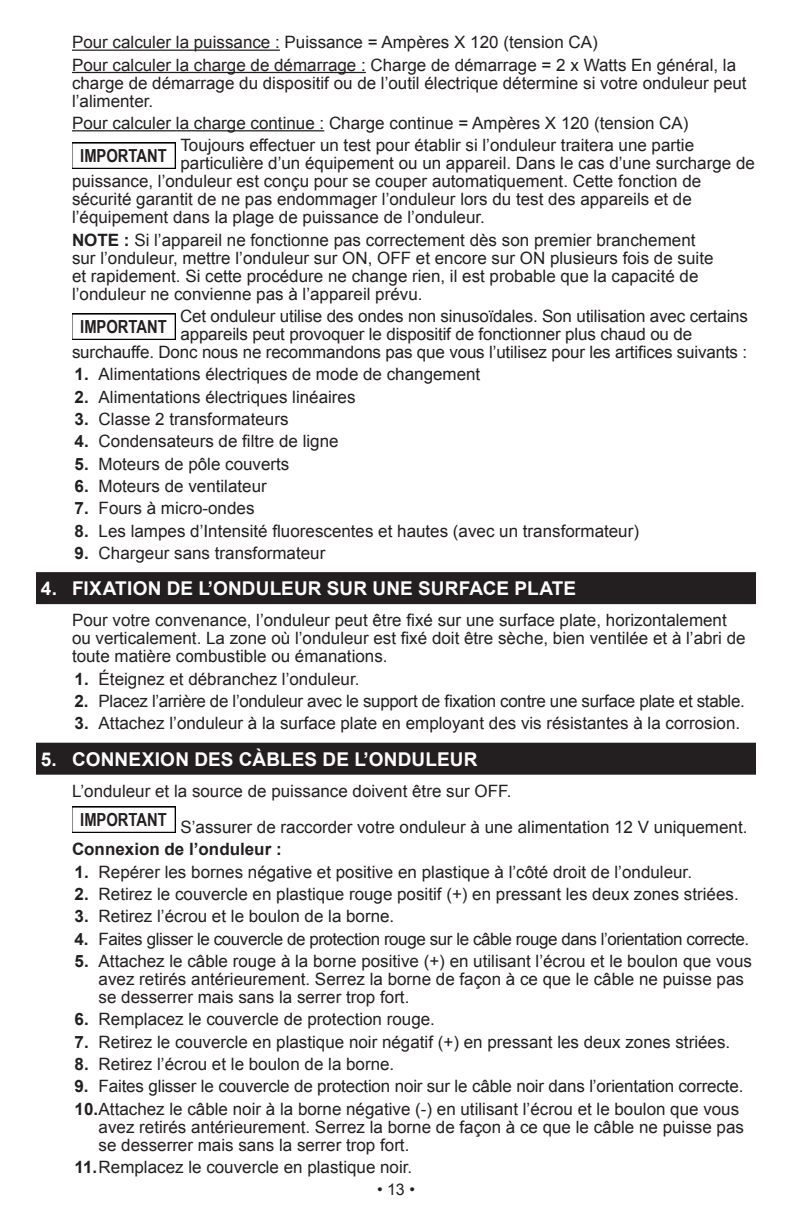
<style>
.page{position:relative;width:792px;height:1224px;background:#fff}
.page>*{position:absolute;margin:0;border:0;box-sizing:border-box;transform-origin:0 0}
.t1{font:700 19px "Arial";letter-spacing:.01em;color:#fff}
.t2{font:700 18px "Arial Narrow";color:#231f20}
.Indntd_Sub_par__-_no{font:17px/18px "Arial";color:#231f20}
.Indntd_Sub_par__-_no-2{font:17px "Arial";letter-spacing:-.025em;color:#231f20}
.Indntd_Sub_par__-_no-3{font:17px "Arial";letter-spacing:-.02em;color:#231f20}
.Indntd_Sub_par__-_no-4{font:700 17px "Arial";color:#231f20}
.t3{font:16px "Arial";color:#231f20}
.s1{font-weight:700}
</style>
<div class="page">
<hr style="left:72px;top:50px;width:208px;height:1px;background:#231f20">
<hr style="left:72px;top:72px;width:294px;height:1px;background:#231f20">
<hr style="left:72px;top:130px;width:252px;height:1px;background:#231f20">
<div style="left:36px;top:572px;width:720px;height:32px;background:#231f20"></div>
<div style="left:36px;top:743px;width:720px;height:32px;background:#231f20"></div>
<img style="left:72px;top:143px;width:104px;height:26px">
<img style="left:72px;top:313px;width:104px;height:26px">
<img style="left:72px;top:806px;width:104px;height:26px">
<p class="Indntd_Sub_par__-_no" style="left:72px;top:34px;width:527px">Pour calculer la puissance : Puissance = Ampères X 120 (tension CA)</p>
<p class="Indntd_Sub_par__-_no" style="left:72px;top:56px;width:676px">Pour calculer la charge de démarrage : Charge de démarrage = 2 x Watts En général, la charge de démarrage du dispositif ou de l’outil électrique détermine si votre onduleur peut l’alimenter.</p>
<p class="Indntd_Sub_par__-_no" style="left:72px;top:114px;width:618px">Pour calculer la charge continue : Charge continue = Ampères X 120 (tension CA)</p>
<p class="t2" style="left:80px;top:142px;width:88px">IMPORTANT</p>
<p class="Indntd_Sub_par__-_no" style="left:180px;top:137px;width:515px">Toujours effectuer un test pour établir si l’onduleur traitera une partie</p>
<p class="Indntd_Sub_par__-_no" style="left:180px;top:155px;width:576px">particulière d’un équipement ou un appareil. Dans le cas d’une surcharge de</p>
<p class="Indntd_Sub_par__-_no" style="left:72px;top:173px;width:631px">puissance, l’onduleur est conçu pour se couper automatiquement. Cette fonction de</p>
<p class="Indntd_Sub_par__-_no" style="left:72px;top:191px;width:621px">sécurité garantit de ne pas endommager l’onduleur lors du test des appareils et de</p>
<p class="Indntd_Sub_par__-_no" style="left:72px;top:209px;width:415px">l’équipement dans la plage de puissance de l’onduleur.</p>
<p class="Indntd_Sub_par__-_no" style="left:72px;top:231px;width:643px"><span class="s1">NOTE :</span> Si l’appareil ne fonctionne pas correctement dès son premier branchement sur l’onduleur, mettre l’onduleur sur ON, OFF et encore sur ON plusieurs fois de suite et rapidement. Si cette procédure ne change rien, il est probable que la capacité de l’onduleur ne convienne pas à l’appareil prévu.</p>
<p class="t2" style="left:80px;top:313px;width:88px">IMPORTANT</p>
<p class="Indntd_Sub_par__-_no" style="left:180px;top:307px;width:570px">Cet onduleur utilise des ondes non sinusoïdales. Son utilisation avec certains</p>
<p class="Indntd_Sub_par__-_no" style="left:180px;top:325px;width:513px">appareils peut provoquer le dispositif de fonctionner plus chaud ou de</p>
<p class="Indntd_Sub_par__-_no" style="left:72px;top:343px;width:677px">surchauffe. Donc nous ne recommandons pas que vous l’utilisez pour les artifices suivants :</p>
<p class="Indntd_Sub_par__-_no" style="left:75px;top:366px;width:407px"><span class="s1">1.</span> Alimentations électriques de mode de changement</p>
<p class="Indntd_Sub_par__-_no" style="left:75px;top:388px;width:282px"><span class="s1">2.</span> Alimentations électriques linéaires</p>
<p class="Indntd_Sub_par__-_no" style="left:75px;top:410px;width:215px"><span class="s1">3.</span> Classe 2 transformateurs</p>
<p class="Indntd_Sub_par__-_no" style="left:75px;top:432px;width:266px"><span class="s1">4.</span> Condensateurs de filtre de ligne</p>
<p class="Indntd_Sub_par__-_no" style="left:75px;top:455px;width:216px"><span class="s1">5.</span> Moteurs de pôle couverts</p>
<p class="Indntd_Sub_par__-_no" style="left:75px;top:477px;width:194px"><span class="s1">6.</span> Moteurs de ventilateur</p>
<p class="Indntd_Sub_par__-_no" style="left:75px;top:499px;width:181px"><span class="s1">7.</span> Fours à micro-ondes</p>
<p class="Indntd_Sub_par__-_no" style="left:75px;top:522px;width:566px"><span class="s1">8.</span> Les lampes d’Intensité fluorescentes et hautes (avec un transformateur)</p>
<p class="Indntd_Sub_par__-_no" style="left:75px;top:544px;width:252px"><span class="s1">9.</span> Chargeur sans transformateur</p>
<p class="t1" style="left:41px;top:576px;width:537px">4. FIXATION DE L’ONDULEUR SUR UNE SURFACE PLATE</p>
<p class="Indntd_Sub_par__-_no" style="left:72px;top:612px;width:675px">Pour votre convenance, l’onduleur peut être fixé sur une surface plate, horizontalement ou verticalement. La zone où l’onduleur est fixé doit être sèche, bien ventilée et à l’abri de toute matière combustible ou émanations.</p>
<p class="Indntd_Sub_par__-_no" style="left:75px;top:670px;width:286px"><span class="s1">1.</span> Éteignez et débranchez l’onduleur.</p>
<p class="Indntd_Sub_par__-_no-3" style="left:75px;top:690px;width:672px"><span class="s1">2.</span> Placez l’arrière de l’onduleur avec le support de fixation contre une surface plate et stable.</p>
<p class="Indntd_Sub_par__-_no" style="left:75px;top:715px;width:667px"><span class="s1">3.</span> Attachez l’onduleur à la surface plate en employant des vis résistantes à la corrosion.</p>
<p class="t1" style="left:41px;top:747px;width:438px">5. CONNEXION DES CÀBLES DE L’ONDULEUR</p>
<p class="Indntd_Sub_par__-_no" style="left:72px;top:782px;width:441px">L’onduleur et la source de puissance doivent être sur OFF.</p>
<p class="t2" style="left:80px;top:806px;width:88px">IMPORTANT</p>
<p class="Indntd_Sub_par__-_no" style="left:180px;top:818px;width:568px">S’assurer de raccorder votre onduleur à une alimentation 12 V uniquement.</p>
<p class="Indntd_Sub_par__-_no-4" style="left:72px;top:838px;width:211px">Connexion de l’onduleur :</p>
<p class="Indntd_Sub_par__-_no" style="left:75px;top:863px;width:619px"><span class="s1">1.</span> Repérer les bornes négative et positive en plastique à l’côté droit de l’onduleur.</p>
<p class="Indntd_Sub_par__-_no" style="left:75px;top:885px;width:666px"><span class="s1">2.</span> Retirez le couvercle en plastique rouge positif (+) en pressant les deux zones striées.</p>
<p class="Indntd_Sub_par__-_no" style="left:75px;top:908px;width:321px"><span class="s1">3.</span> Retirez l’écrou et le boulon de la borne.</p>
<p class="Indntd_Sub_par__-_no-2" style="left:75px;top:928px;width:676px"><span class="s1">4.</span> Faites glisser le couvercle de protection rouge sur le câble rouge dans l’orientation correcte.</p>
<p class="Indntd_Sub_par__-_no" style="left:99px;top:952px;width:655px;text-indent:-24px"><span class="s1">5.</span> Attachez le câble rouge à la borne positive (+) en utilisant l’écrou et le boulon que vous avez retirés antérieurement. Serrez la borne de façon à ce que le câble ne puisse pas se desserrer mais sans la serrer trop fort.</p>
<p class="Indntd_Sub_par__-_no" style="left:75px;top:1010px;width:362px"><span class="s1">6.</span> Remplacez le couvercle de protection rouge.</p>
<p class="Indntd_Sub_par__-_no" style="left:75px;top:1033px;width:657px"><span class="s1">7.</span> Retirez le couvercle en plastique noir négatif (+) en pressant les deux zones striées.</p>
<p class="Indntd_Sub_par__-_no" style="left:75px;top:1055px;width:321px"><span class="s1">8.</span> Retirez l’écrou et le boulon de la borne.</p>
<p class="Indntd_Sub_par__-_no" style="left:75px;top:1077px;width:670px"><span class="s1">9.</span> Faites glisser le couvercle de protection noir sur le câble noir dans l’orientation correcte.</p>
<p class="Indntd_Sub_par__-_no" style="left:99px;top:1100px;width:647px;text-indent:-24px"><span class="s1">10.</span>Attachez le câble noir à la borne négative (-) en utilisant l’écrou et le boulon que vous avez retirés antérieurement. Serrez la borne de façon à ce que le câble ne puisse pas se desserrer mais sans la serrer trop fort.</p>
<p class="Indntd_Sub_par__-_no" style="left:75px;top:1158px;width:339px"><span class="s1">11.</span>Remplacez le couvercle en plastique noir.</p>
<p class="t3" style="left:377px;top:1179px;width:39px">• 13 •</p>
</div>
